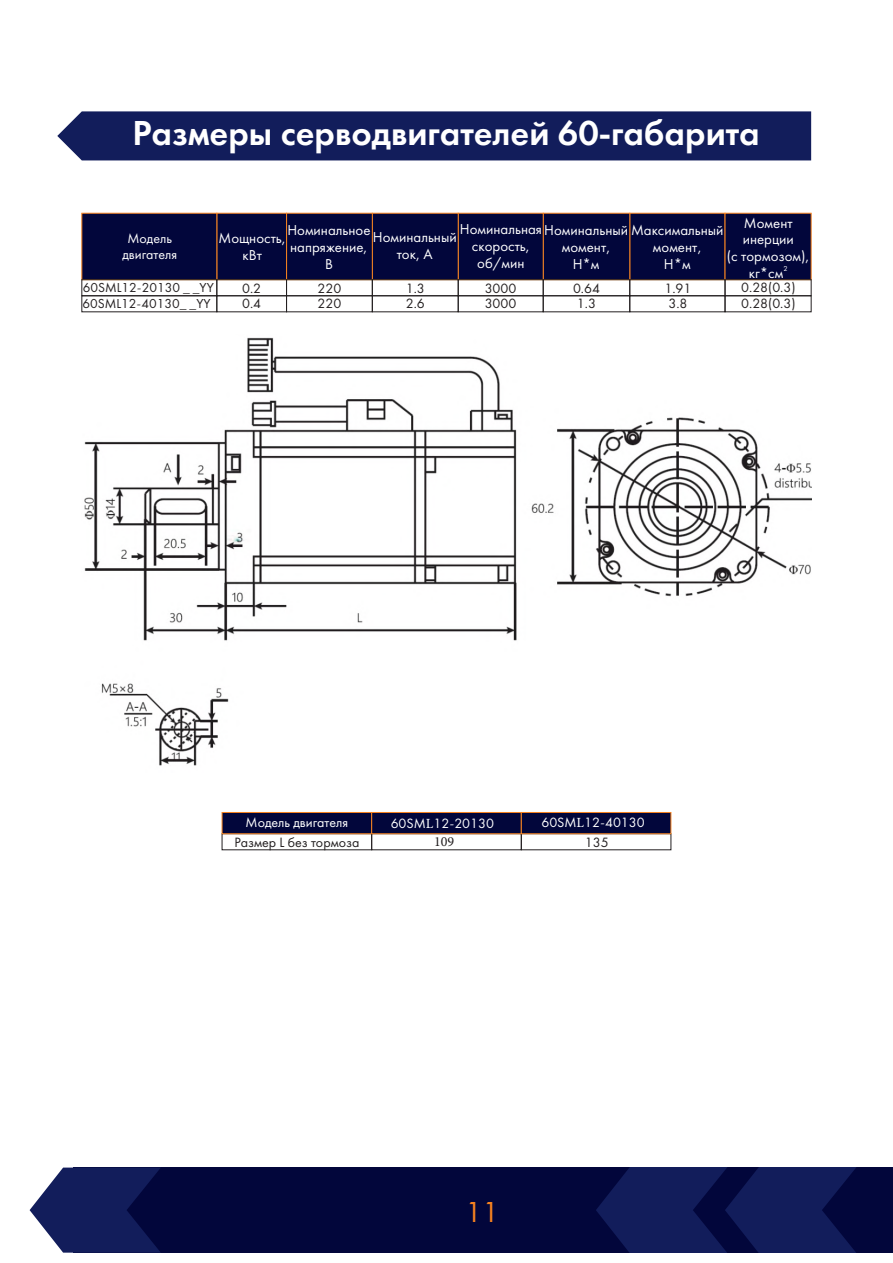
<style>
.page{position:relative;width:893px;height:1263px;background:#fff}
.page>*{position:absolute;margin:0;border:0;box-sizing:border-box;transform-origin:0 0}
.t1{font:36px "Futura Demi C";color:#fff}
.t2{font:30px "Futura Book C";color:#f58220}
.t3{font:14.85px/16.8px "Futura Book C";color:#fff;text-align:center}
.t4{font:13.95px/15.9px "Futura Book C";color:#231f20}
.t5{font:13.95px/15.9px "Futura Book C";color:#fff;text-align:center}
.t6{font:13.95px "Minion Pro";color:#231f20}
.t7{font:13.5px/15.8px "Futura Book C";color:#231f20}
.t8{font:7.5px "Futura Book C";color:#fff}
.s1{font-family:"Minion Pro"}
</style>
<div class="page">
<div style="left:73px;top:1167px;width:820px;height:85px;background:#02063b"></div>
<svg style="left:596px;top:1167px;width:260px;height:85px"></svg>
<svg style="left:30px;top:1167px;width:130px;height:85px"></svg>
<div style="left:57px;top:111px;width:754px;height:49px;background:#121d5b"></div>
<div style="left:81px;top:212px;width:731px;height:67px;background:#02063b"></div>
<div style="left:81px;top:279px;width:136px;height:17px;border:1px solid #231f20"></div>
<div style="left:81px;top:295px;width:136px;height:17px;border:1px solid #231f20"></div>
<div style="left:216px;top:279px;width:71px;height:17px;border:1px solid #231f20"></div>
<div style="left:216px;top:295px;width:71px;height:17px;border:1px solid #231f20"></div>
<div style="left:286px;top:279px;width:87px;height:17px;border:1px solid #231f20"></div>
<div style="left:286px;top:295px;width:87px;height:17px;border:1px solid #231f20"></div>
<div style="left:372px;top:279px;width:87px;height:17px;border:1px solid #231f20"></div>
<div style="left:372px;top:295px;width:87px;height:17px;border:1px solid #231f20"></div>
<div style="left:458px;top:279px;width:86px;height:17px;border:1px solid #231f20"></div>
<div style="left:458px;top:295px;width:86px;height:17px;border:1px solid #231f20"></div>
<div style="left:543px;top:279px;width:87px;height:17px;border:1px solid #231f20"></div>
<div style="left:543px;top:295px;width:87px;height:17px;border:1px solid #231f20"></div>
<div style="left:629px;top:279px;width:96px;height:17px;border:1px solid #231f20"></div>
<div style="left:629px;top:295px;width:96px;height:17px;border:1px solid #231f20"></div>
<div style="left:725px;top:279px;width:87px;height:17px;border:1px solid #231f20"></div>
<div style="left:725px;top:295px;width:87px;height:17px;border:1px solid #231f20"></div>
<img style="left:84px;top:337px;width:727px;height:429px">
<svg style="left:221px;top:812px;width:451px;height:22px;background:#181139"></svg>
<h1 class="t1" style="left:132px;top:118px;width:629px">Размеры серводвигателей 60-габарита</h1>
<p class="t5" style="left:122px;top:231px;width:56px">Модель двигателя</p>
<p class="t3" style="left:727px;top:216px;width:84px">Момент инерции<br>(с тормозом),</p>
<p class="t8" style="left:783px;top:265px;width:6px">2</p>
<p class="t3" style="left:749px;top:266px;width:36px">кг*см</p>
<p class="t3" style="left:460px;top:223px;width:265px">НоминальнаяНоминальный Максимальный</p>
<p class="t3" style="left:472px;top:239px;width:59px">скорость,</p>
<p class="t3" style="left:477px;top:256px;width:49px">об/мин</p>
<p class="t3" style="left:562px;top:240px;width:50px">момент,<br>Н*м</p>
<p class="t3" style="left:653px;top:240px;width:50px">момент,<br>Н*м</p>
<p class="t3" style="left:219px;top:231px;width:69px">Мощность, кВт</p>
<p class="t3" style="left:287px;top:223px;width:85px">Номинальное напряжение,<br>В</p>
<p class="t3" style="left:373px;top:230px;width:85px">Номинальный ток, А</p>
<p class="t7" style="left:82px;top:281px;width:133px">60SML12<span class="s1">-</span>20130 <span class="s1">_ _</span>YY<br>60SML12<span class="s1">-</span>40130<span class="s1">_ _</span>YY</p>
<p class="t4" style="left:242px;top:281px;width:21px">0.2<br>0.4</p>
<p class="t4" style="left:318px;top:281px;width:25px">220<br>220</p>
<p class="t4" style="left:406px;top:281px;width:21px">1.3<br>2.6</p>
<p class="t4" style="left:485px;top:281px;width:33px">3000<br>3000</p>
<p class="t4" style="left:573px;top:281px;width:29px">0.64<br>1.3</p>
<p class="t4" style="left:664px;top:281px;width:29px">1.91<br>3.8</p>
<p class="t4" style="left:741px;top:280px;width:56px">0.28(0.3)<br>0.28(0.3)</p>
<p class="t5" style="left:246px;top:816px;width:104px">Модель двигателя</p>
<p class="t5" style="left:391px;top:816px;width:105px">60SM<span class="s1">L</span>12<span class="s1">-</span>20130</p>
<p class="t5" style="left:541px;top:816px;width:105px">60SM<span class="s1">L</span>12<span class="s1">-</span>40130</p>
<p class="t4" style="left:234px;top:835px;width:126px">Размер L без тормоза</p>
<p class="t6" style="left:434px;top:832px;width:22px">109</p>
<p class="t4" style="left:585px;top:835px;width:25px">135</p>
<h2 class="t2" style="left:465px;top:1199px;width:36px">11</h2>
</div>
